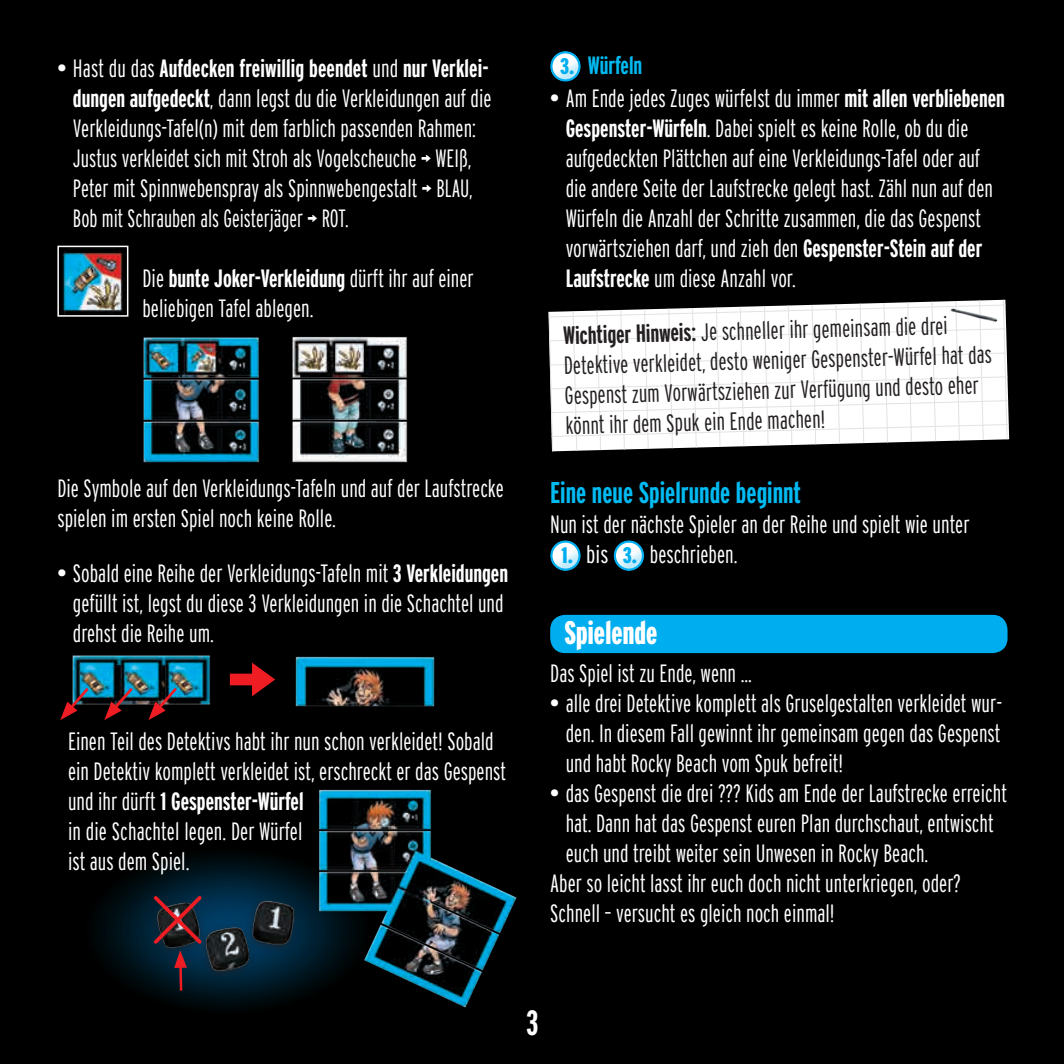
<style>
.page{position:relative;width:1064px;height:1064px;background:#fff}
.page>*{position:absolute;margin:0;border:0;box-sizing:border-box;transform-origin:0 0}
.t1{font:700 extra-condensed 35px "Interstate";color:#fff}
.t2{font:900 extra-condensed 32.5px "Interstate";letter-spacing:.005em;color:#fff}
.t3{font:700 extra-condensed 30px "Interstate";color:#00baf1}
.t4{font:300 extra-condensed 25px/30px "Interstate";color:#fff}
.t5{font:300 extra-condensed 25px/29.8px "Interstate";color:#231f20}
.t6{font:700 extra-condensed 25px "Interstate";color:#00baf1}
.t7{font:900 extra-condensed 22.5px "Interstate";color:#00aeef;scale:1.11 1}
.s1{font-weight:900}
.s2{font-weight:700}
.s3{font-weight:700;font-size:27.5px}
.s4{font-size:25px}
</style>
<div class="page">
<div style="left:0;top:0;width:1063px;height:1063px;background:#000"></div>
<div style="left:83px;top:848px;width:289px;height:166px;background:#000506;border-radius:50%"></div>
<svg style="left:103px;top:860px;width:256px;height:144px"></svg>
<div style="left:149px;top:895px;width:151px;height:84px;background:#231f20;opacity:.75"></div>
<img style="left:150px;top:897px;width:156px;height:77px">
<img style="left:57px;top:245px;width:72px;height:72px">
<hr style="left:179px;top:963px;width:3px;height:27px;background:#ee1d23">
<svg style="left:150px;top:892px;width:55px;height:75px;background:#2c2635"></svg>
<svg style="left:548px;top:300px;width:461px;height:151px;background:#e7e7e7"></svg>
<img style="left:948px;top:308px;width:49px;height:14px">
<img style="left:143px;top:337px;width:116px;height:126px">
<img style="left:292px;top:336px;width:116px;height:127px">
<img style="left:314px;top:789px;width:203px;height:219px">
<svg style="left:230px;top:662px;width:45px;height:34px"></svg>
<img style="left:72px;top:655px;width:139px;height:50px">
<img style="left:295px;top:656px;width:140px;height:51px">
<svg style="left:104px;top:684px;width:32px;height:36px"></svg>
<svg style="left:60px;top:684px;width:32px;height:36px"></svg>
<svg style="left:148px;top:684px;width:32px;height:36px"></svg>
<div style="left:550px;top:614px;width:457px;height:39px;background:#00aeef;border-radius:15px"></div>
<div style="left:550px;top:51px;width:31px;height:31px;border:2px solid #00aeef;border-radius:50%"></div>
<div style="left:547px;top:53px;width:37px;height:31px;background:#00aeef;opacity:.25"></div>
<div style="left:550px;top:540px;width:31px;height:31px;border:2px solid #00aeef;border-radius:50%"></div>
<div style="left:547px;top:542px;width:37px;height:31px;background:#00aeef;opacity:.25"></div>
<div style="left:613px;top:540px;width:31px;height:31px;border:2px solid #00aeef;border-radius:50%"></div>
<div style="left:611px;top:542px;width:36px;height:31px;background:#00aeef;opacity:.25"></div>
<p class="t4" style="left:73px;top:53px;width:420px;text-indent:-16px"><span class="s1">•</span> Hast du das <span class="s2">Aufdecken freiwillig beendet</span> und <span class="s2">nur Verklei&shy;dungen aufgedeckt</span>, dann legst du die Verkleidungen auf die Verkleidungs-Tafel(n) mit dem farblich passenden Rahmen:<br>Justus verkleidet sich mit Stroh als Vogelscheuche <span class="s3">¬</span> WEIß, Peter mit Spinnwebenspray als Spinnwebengestalt <span class="s3">¬</span> BLAU, Bob mit Schrauben als Geisterjäger <span class="s3">¬</span> ROT.</p>
<p class="t4" style="left:142px;top:263px;width:333px">Die <span class="s2">bunte Joker-Verkleidung</span> dürft ihr auf einer beliebigen Tafel ablegen.</p>
<p class="t4" style="left:57px;top:473px;width:448px">Die Symbole auf den Verkleidungs-Tafeln und auf der Laufstrecke spielen im ersten Spiel noch keine Rolle.</p>
<p class="t4" style="left:73px;top:558px;width:436px;text-indent:-16px"><span class="s1">•</span> Sobald eine Reihe der Verkleidungs-Tafeln mit <span class="s2">3 Verkleidungen </span>gefüllt ist, legst du diese 3 Verkleidungen in die Schachtel und drehst die Reihe um.</p>
<p class="t4" style="left:68px;top:725px;width:439px">Einen Teil des Detektivs habt ihr nun schon verkleidet! Sobald ein Detektiv komplett verkleidet ist, erschreckt er das Gespenst und ihr dürft <span class="s2">1 Gespenster-Würfel<br></span>in die Schachtel legen. Der Würfel<br>ist aus dem Spiel.</p>
<p class="t6" style="left:587px;top:52px;width:56px">Würfeln</p>
<p class="t4" style="left:565px;top:83px;width:440px;text-indent:-16px"><span class="s1">•</span> Am Ende jedes Zuges würfelst du immer <span class="s2">mit allen verbliebenen Gespenster-Würfeln</span>. Dabei spielt es keine Rolle, ob du die aufgedeckten Plättchen auf eine Verkleidungs-Tafel oder auf die andere Seite der Laufstrecke gelegt hast. Zähl nun auf den Würfeln die Anzahl der Schritte zusammen, die das Gespenst vorwärtsziehen darf, und zieh den <span class="s2">Gespenster-Stein auf der Laufstrecke</span> um diese Anzahl vor.</p>
<p class="t7" style="left:560px;top:54px;width:14px">3<span class="s4">.</span></p>
<p class="t5" style="left:562px;top:322px;width:430px;rotate:-2deg"><span class="s2">Wichtiger Hinweis:</span> Je schneller ihr gemeinsam die drei Detektive verkleidet, desto weniger Gespenster-Würfel hat das Gespenst zum Vorwärtsziehen zur Verfügung und desto eher könnt ihr dem Spuk ein Ende machen!</p>
<p class="t3" style="left:550px;top:475px;width:252px">Eine neue Spielrunde beginnt</p>
<p class="t4" style="left:586px;top:509px;width:385px;text-indent:-36px">Nun ist der nächste Spieler an der Reihe und spielt wie unter bis</p>
<p class="t4" style="left:650px;top:539px;width:89px">beschrieben.</p>
<p class="t7" style="left:561px;top:543px;width:70px">1<span class="s4">.</span> 3<span class="s4">.</span></p>
<h2 class="t2" style="left:564px;top:615px;width:95px">Spielende</h2>
<p class="t4" style="left:550px;top:657px;width:203px">Das Spiel ist zu Ende, wenn ...</p>
<p class="t4" style="left:565px;top:687px;width:438px;text-align:justify;text-indent:-15px"><span class="s1">•</span> alle drei Detektive komplett als Gruselgestalten verkleidet wur&shy;den. In diesem Fall gewinnt ihr gemeinsam gegen das Gespenst und habt Rocky Beach vom Spuk befreit!</p>
<p class="t4" style="left:550px;top:777px;width:458px"><span class="s1">•</span> das Gespenst die drei ??? Kids am Ende der Laufstrecke erreicht</p>
<p class="t4" style="left:565px;top:807px;width:429px">hat. Dann hat das Gespenst euren Plan durchschaut, entwischt</p>
<p class="t4" style="left:565px;top:837px;width:364px">euch und treibt weiter sein Unwesen in Rocky Beach.</p>
<p class="t4" style="left:550px;top:867px;width:412px">Aber so leicht lasst ihr euch doch nicht unterkriegen, oder?</p>
<p class="t4" style="left:550px;top:897px;width:286px">Schnell – versucht es gleich noch einmal!</p>
<h1 class="t1" style="left:526px;top:1003px;width:14px">3</h1>
</div>
